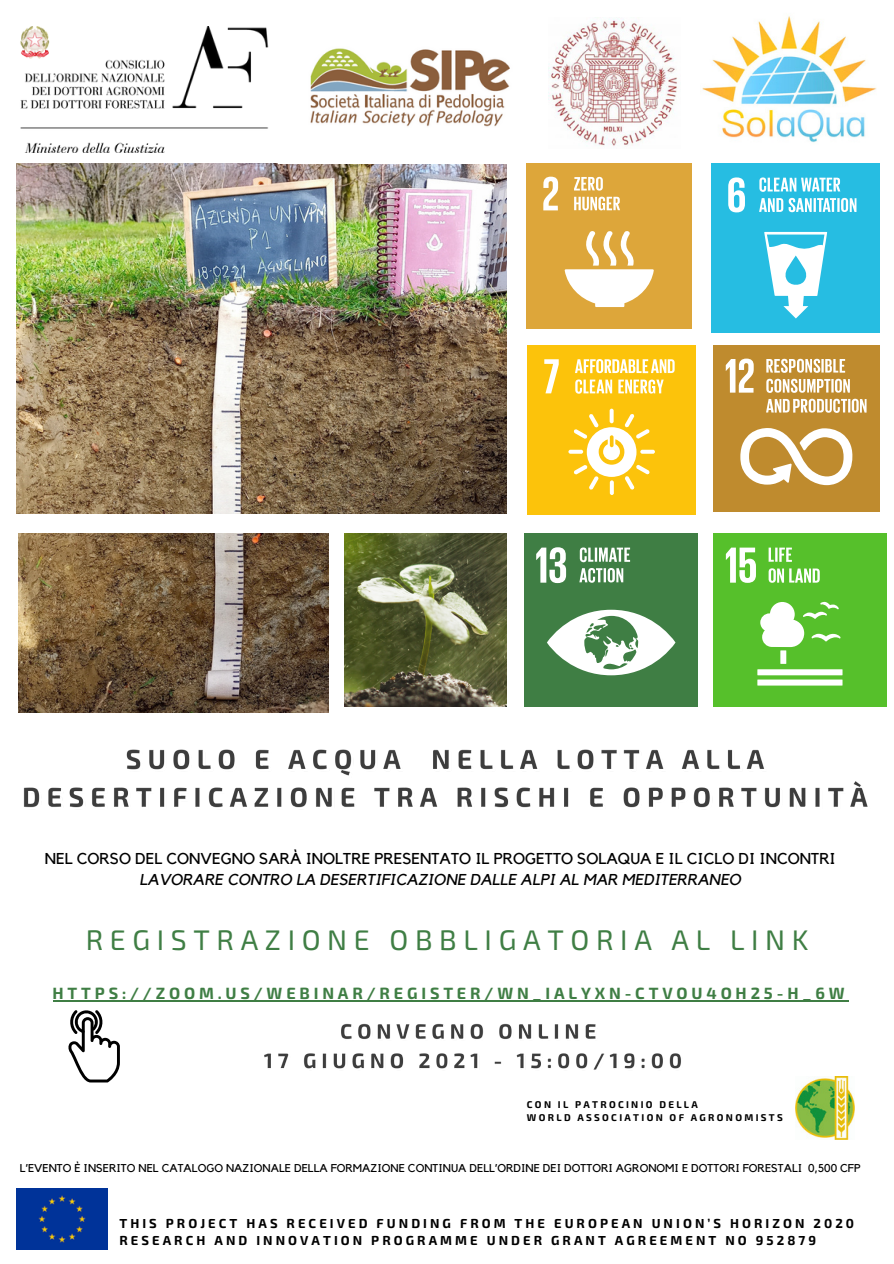
<style>
.page{position:relative;width:894px;height:1264px;background:#fff}
.page>*{position:absolute;margin:0;border:0;box-sizing:border-box;transform-origin:0 0}
.t1{font:28.35px "Exo 2";letter-spacing:.235em;color:#3f7e44}
.t2{font:700 16.35px "Exo 2";letter-spacing:.235em;color:#3f7e44}
.t3{font:15.6px/21.5px "Kollektif";color:#000;text-align:center}
.t4{font:700 13.05px/17.4px "Exo 2";letter-spacing:.235em;color:#000}
.t5{font:11.25px "Kollektif";color:#000}
.t6{font:700 9.9px "Exo 2";letter-spacing:.235em;color:#000}
.s1{font-style:italic}
</style>
<div class="page">
<img style="left:16px;top:163px;width:490px;height:350px">
<img style="left:18px;top:533px;width:310px;height:179px">
<img style="left:345px;top:533px;width:161px;height:173px">
<img style="left:20px;top:27px;width:249px;height:125px">
<img style="left:16px;top:1188px;width:91px;height:60px">
<img style="left:310px;top:48px;width:200px;height:79px">
<div style="left:526px;top:345px;width:169px;height:169px;background:#fcc30b"></div>
<svg style="left:544px;top:359px;width:14px;height:34px"></svg>
<svg style="left:575px;top:359px;width:99px;height:14px"></svg>
<svg style="left:575px;top:379px;width:88px;height:15px"></svg>
<svg style="left:568px;top:408px;width:86px;height:87px"></svg>
<div style="left:710px;top:163px;width:169px;height:169px;background:#26bde2"></div>
<svg style="left:728px;top:177px;width:128px;height:141px"></svg>
<div style="left:713px;top:345px;width:166px;height:166px;background:#bf8b2e"></div>
<svg style="left:725px;top:358px;width:141px;height:127px"></svg>
<div style="left:524px;top:533px;width:173px;height:173px;background:#3f7e44"></div>
<svg style="left:536px;top:547px;width:139px;height:128px"></svg>
<img style="left:548px;top:17px;width:130px;height:129px">
<img style="left:702px;top:16px;width:173px;height:127px">
<svg style="left:68px;top:1010px;width:52px;height:72px"></svg>
<img style="left:795px;top:1076px;width:59px;height:63px">
<div style="left:713px;top:533px;width:173px;height:173px;background:#56c02b"></div>
<svg style="left:725px;top:547px;width:30px;height:36px"></svg>
<svg style="left:757px;top:602px;width:85px;height:83px"></svg>
<svg style="left:768px;top:547px;width:23px;height:15px"></svg>
<svg style="left:768px;top:568px;width:51px;height:14px"></svg>
<div style="left:526px;top:163px;width:165px;height:165px;background:#dda63a"></div>
<svg style="left:543px;top:177px;width:15px;height:33px"></svg>
<svg style="left:564px;top:231px;width:89px;height:76px"></svg>
<svg style="left:574px;top:177px;width:28px;height:14px"></svg>
<svg style="left:574px;top:197px;width:46px;height:13px"></svg>
<img style="left:264px;top:1023px;width:417px;height:47px">
<img style="left:23px;top:749px;width:845px;height:59px">
<hr style="left:53px;top:1000px;width:795px;height:1px;background:#3f7e44">
<p class="t3" style="left:45px;top:848px;width:792px">NEL CORSO DEL CONVEGNO SARÀ INOLTRE PRESENTATO IL PROGETTO SOLAQUA E IL CICLO DI INCONTRI<br><span class="s1">LAVORARE CONTRO LA DESERTIFICAZIONE DALLE ALPI AL MAR MEDITERRANEO</span></p>
<p class="t1" style="left:86px;top:921px;width:724px">REGISTRAZIONE OBBLIGATORIA AL LINK</p>
<p class="t2" style="left:53px;top:982px;width:793px">HTTPS://ZOOM.US/WEBINAR/REGISTER/WN_IALYXN-CTVOU4OH25-H_6W</p>
<p class="t6" style="left:526px;top:1097px;width:172px">CON IL PATROCINIO DELLA</p>
<p class="t6" style="left:526px;top:1110px;width:257px">WORLD ASSOCIATION OF AGRONOMISTS</p>
<p class="t5" style="left:20px;top:1162px;width:842px">L’EVENTO È INSERITO NEL CATALOGO NAZIONALE DELLA FORMAZIONE CONTINUA DELL’ORDINE DEI DOTTORI AGRONOMI E DOTTORI FORESTALI 0,500 CFP</p>
<p class="t4" style="left:119px;top:1213px;width:736px">THIS PROJECT HAS RECEIVED FUNDING FROM THE EUROPEAN UNION’S HORIZON 2020<br>RESEARCH AND INNOVATION PROGRAMME UNDER GRANT AGREEMENT NO 952879</p>
</div>
